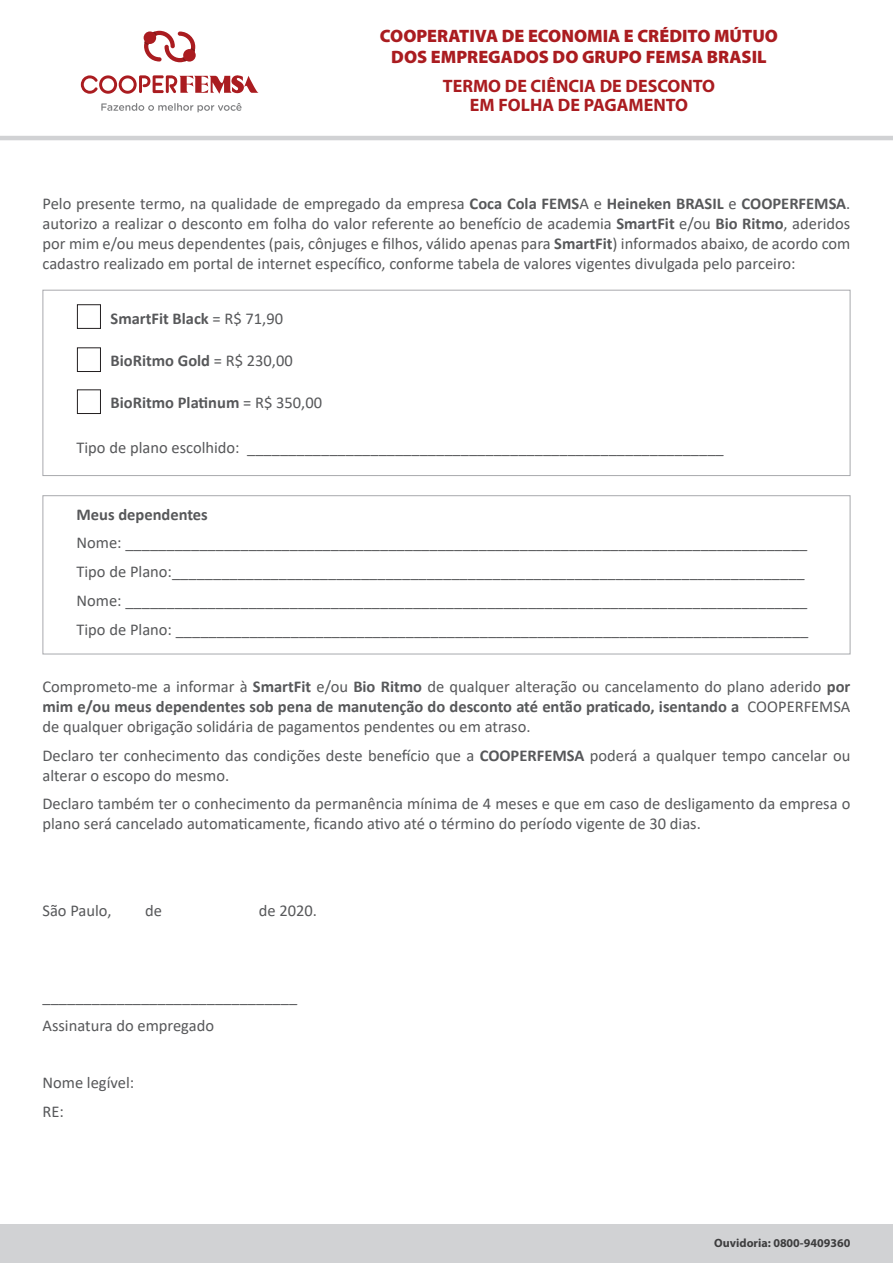
<style>
.page{position:relative;width:893px;height:1263px;background:#fff}
.page>*{position:absolute;margin:0;border:0;box-sizing:border-box;transform-origin:0 0}
.t1{font:900 18px/21px "Myriad Pro";color:#aa1c20;text-align:center}
.t2{font:700 18px/19.5px "Myriad Pro";color:#aa1c20;text-align:center}
.t3{font:16.5px/19.8px "Calibri";color:#57585a}
.t4{font:700 16.5px "Calibri";color:#57585a}
.t5{font:700 12px "Myriad Pro";color:#3e3e3f}
.s1{font-weight:700}
.s2{font-weight:400}
</style>
<div class="page">
<svg style="left:81px;top:75px;width:177px;height:19px"></svg>
<svg style="left:144px;top:31px;width:51px;height:31px"></svg>
<div style="left:183px;top:49px;width:13px;height:13px;background:#aa1c20;border-radius:50%"></div>
<svg style="left:101px;top:103px;width:141px;height:9px"></svg>
<hr style="left:0;top:136px;width:893px;height:4px;background:#d1d2d4">
<div style="left:0;top:1225px;width:893px;height:38px;background:#d1d2d4"></div>
<div style="left:43px;top:290px;width:807px;height:186px;border:1px solid #a8a9ad"></div>
<div style="left:77px;top:304px;width:24px;height:25px;border:1px solid #231f20"></div>
<div style="left:77px;top:347px;width:24px;height:25px;border:1px solid #231f20"></div>
<div style="left:77px;top:389px;width:24px;height:25px;border:1px solid #231f20"></div>
<div style="left:43px;top:495px;width:807px;height:159px;border:1px solid #a8a9ad"></div>
<p class="t1" style="left:380px;top:25px;width:400px">COOPERATIVA DE ECONOMIA E CRÉDITO MÚTUO<br>DOS EMPREGADOS DO GRUPO FEMSA BRASIL</p>
<p class="t2" style="left:443px;top:76px;width:274px">TERMO DE CIÊNCIA DE DESCONTO<br>EM FOLHA DE PAGAMENTO</p>
<p class="t3" style="left:43px;top:194px;width:809px;text-align:justify">Pelo presente termo, na qualidade de empregado da empresa <span class="s1">Coca Cola FEMS</span>A e <span class="s1">Heineken BRASIL</span> e <span class="s1">COOPERFEMSA</span>. autorizo a realizar o desconto em folha do valor referente ao benefício de academia <span class="s1">SmartFit</span> e/ou <span class="s1">Bio Ritmo</span>, aderidos por mim e/ou meus dependentes (pais, cônjuges e filhos, válido apenas para <span class="s1">SmartFit</span>) informados abaixo, de acordo com cadastro realizado em portal de internet específico, conforme tabela de valores vigentes divulgada pelo parceiro:</p>
<p class="t4" style="left:111px;top:306px;width:174px">SmartFit Black <span class="s2">= R$ 71,90</span></p>
<p class="t4" style="left:111px;top:348px;width:184px">BioRitmo Gold <span class="s2">= R$ 230,00</span></p>
<p class="t4" style="left:111px;top:390px;width:213px">BioRitmo Platinum <span class="s2">= R$ 350,00</span></p>
<p class="t3" style="left:77px;top:438px;width:649px">Tipo de plano escolhido: __________________________________________________________</p>
<p class="t4" style="left:77px;top:502px;width:133px">Meus dependentes</p>
<p class="t3" style="left:77px;top:528px;width:733px;line-height:28.8px">Nome: ___________________________________________________________________________________ Tipo de Plano:_____________________________________________________________________________ Nome: ___________________________________________________________________________________ Tipo de Plano: _____________________________________________________________________________</p>
<p class="t3" style="left:42px;top:676px;width:809px;text-align:justify">Comprometo-me a informar à <span class="s1">SmartFit</span> e/ou <span class="s1">Bio Ritmo</span> de qualquer alteração ou cancelamento do plano aderido <span class="s1">por mim e/ou meus dependentes sob pena de manutenção do desconto até então praticado, isentando a</span> COOPERFEMSA de qualquer obrigação solidária de pagamentos pendentes ou em atraso.</p>
<p class="t3" style="left:42px;top:745px;width:809px">Declaro ter conhecimento das condições deste benefício que a <span class="s1">COOPERFEMSA</span> poderá a qualquer tempo cancelar ou alterar o escopo do mesmo.</p>
<p class="t3" style="left:42px;top:793px;width:809px">Declaro também ter o conhecimento da permanência mínima de 4 meses e que em caso de desligamento da empresa o plano será cancelado automaticamente, ficando ativo até o término do período vigente de 30 dias.</p>
<p class="t3" style="left:42px;top:900px;width:70px">São Paulo,</p>
<p class="t3" style="left:145px;top:900px;width:18px">de</p>
<p class="t3" style="left:259px;top:900px;width:60px">de 2020.</p>
<p class="t3" style="left:42px;top:981px;width:256px;line-height:28.8px">_______________________________<br>Assinatura do empregado</p>
<p class="t3" style="left:42px;top:1068px;width:93px;line-height:28.8px">Nome legível:<br>RE:</p>
<p class="t5" style="left:714px;top:1235px;width:138px">Ouvidoria: 0800-9409360</p>
</div>
